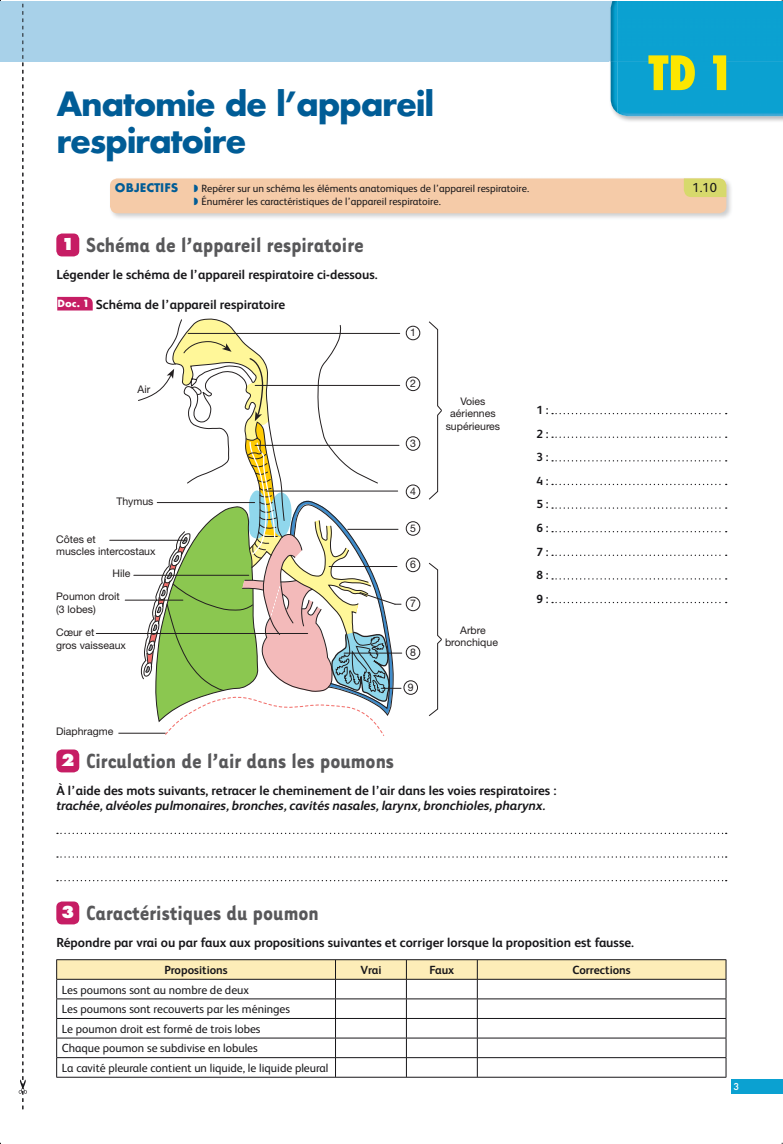
<style>
.page{position:relative;width:783px;height:1144px;background:#fff}
.page>*{position:absolute;margin:0;border:0;box-sizing:border-box;transform-origin:0 0}
.t1{font:800 condensed 52.05px "Futura T";color:#fce600}
.t2{font:700 36.75px/36.8px "Futura T";letter-spacing:-.035em;color:#005c96}
.t3{font:700 23.55px "Tarzana Narrow";color:#58585a}
.t4{font:700 13.05px "FS Albert";color:#171619}
.t5{font:italic 700 13.05px "FS Albert";color:#171619}
.t6{font:700 13.05px "Futura T";color:#005c96}
.t7{font:13.05px "FS Albert";color:#171619}
.t8{font:11.85px/19.6px "FS Albert";color:#171619}
.t9{font:700 11.85px/23.5px "FS Albert";color:#171619;text-align:justify}
.t10{font:10.5px/12.6px "Helvetica Neue LT Std";color:#231f20}
.t11{font:10.5px "FS Albert";color:#171619}
.t12{font:500 10.5px "Futura T";color:#fff}
.s1{font-family:"Futura T";font-weight:800;font-size:18.15px;color:#fff}
.s2{font-family:"Futura T Bold Ro 1";font-weight:400;font-size:10.95px;color:#fff}
</style>
<div class="page">
<div style="left:731px;top:1079px;width:51px;height:15px;background:#0ba1d1"></div>
<img style="left:110px;top:180px;width:621px;height:38px">
<div style="left:110px;top:178px;width:616px;height:35px;background:#f5cba8;border-radius:7px"></div>
<svg style="left:683px;top:178px;width:43px;height:19px"></svg>
<div style="left:56px;top:234px;width:23px;height:22px;background:#c61d64;border-radius:6px"></div>
<svg style="left:552px;top:413px;width:174px;height:1px"></svg>
<svg style="left:552px;top:437px;width:174px;height:1px"></svg>
<svg style="left:552px;top:460px;width:174px;height:1px"></svg>
<svg style="left:552px;top:484px;width:174px;height:1px"></svg>
<svg style="left:552px;top:507px;width:174px;height:2px"></svg>
<svg style="left:552px;top:531px;width:174px;height:1px"></svg>
<svg style="left:552px;top:555px;width:174px;height:1px"></svg>
<svg style="left:552px;top:578px;width:174px;height:2px"></svg>
<svg style="left:552px;top:602px;width:174px;height:1px"></svg>
<div style="left:56px;top:749px;width:23px;height:23px;background:#c61d64;border-radius:6px"></div>
<svg style="left:57px;top:833px;width:669px;height:1px"></svg>
<svg style="left:57px;top:856px;width:669px;height:2px"></svg>
<svg style="left:57px;top:880px;width:669px;height:1px"></svg>
<div style="left:56px;top:901px;width:23px;height:23px;background:#c61d64;border-radius:6px"></div>
<hr style="left:56px;top:959px;width:670px;height:1px;background:#171619">
<hr style="left:56px;top:1077px;width:670px;height:1px;background:#171619">
<svg style="left:56px;top:960px;width:670px;height:117px"></svg>
<svg style="left:57px;top:297px;width:36px;height:13px"></svg>
<hr style="left:134px;top:575px;width:115px;height:1px;background:#231f20">
<hr style="left:110px;top:540px;width:76px;height:1px;background:#231f20">
<hr style="left:125px;top:600px;width:58px;height:1px;background:#231f20">
<hr style="left:96px;top:633px;width:211px;height:1px;background:#231f20">
<hr style="left:118px;top:733px;width:47px;height:1px;background:#231f20">
<svg style="left:429px;top:562px;width:13px;height:154px"></svg>
<svg style="left:429px;top:321px;width:13px;height:179px"></svg>
<svg style="left:137px;top:318px;width:264px;height:418px"></svg>
<div style="left:406px;top:326px;width:14px;height:14px;border:1px solid #231f20;border-radius:50%"></div>
<div style="left:406px;top:377px;width:14px;height:14px;border:1px solid #231f20;border-radius:50%"></div>
<div style="left:406px;top:436px;width:14px;height:15px;border:1px solid #231f20;border-radius:50%"></div>
<div style="left:406px;top:485px;width:14px;height:14px;border:1px solid #231f20;border-radius:50%"></div>
<div style="left:406px;top:521px;width:14px;height:15px;border:1px solid #231f20;border-radius:50%"></div>
<div style="left:406px;top:558px;width:14px;height:14px;border:1px solid #231f20;border-radius:50%"></div>
<div style="left:406px;top:597px;width:14px;height:14px;border:1px solid #231f20;border-radius:50%"></div>
<div style="left:406px;top:645px;width:14px;height:15px;border:1px solid #231f20;border-radius:50%"></div>
<div style="left:403px;top:680px;width:14px;height:15px;border:1px solid #231f20;border-radius:50%"></div>
<div style="left:1px;top:1px;width:781px;height:60px;background:#a8d1e9"></div>
<img style="left:610px;top:1px;width:7px;height:112px">
<div style="left:617px;top:1px;width:165px;height:115px;background:#0ba1d1"></div>
<div style="left:648px;top:61px;width:78px;height:29px;background:#0ba1d1"></div>
<svg style="left:19px;top:3px;width:8px;height:1106px"></svg>
<h1 class="t1" style="left:648px;top:42px;width:87px">TD 1</h1>
<h2 class="t2" style="left:56px;top:88px;width:379px">Anatomie de l’appareil respiratoire</h2>
<p class="t6" style="left:115px;top:183px;width:65px">OBJECTIFS</p>
<p class="t11" style="left:201px;top:185px;width:329px">Repérer sur un schéma les éléments anatomiques de l’appareil respiratoire.</p>
<p class="t7" style="left:692px;top:183px;width:26px">1.10</p>
<p class="t11" style="left:201px;top:198px;width:241px">Énumérer les caractéristiques de l’appareil respiratoire.</p>
<h3 class="t3" style="left:61px;top:237px;width:304px"><span class="s1">1</span> Schéma de l’appareil respiratoire</h3>
<p class="t4" style="left:56px;top:269px;width:323px">Légender le schéma de l’appareil respiratoire ci- dessous.</p>
<p class="t4" style="left:58px;top:299px;width:229px"><span class="s2">Doc. 1</span> Schéma de l’appareil respiratoire</p>
<p class="t10" style="left:137px;top:384px;width:14px">Air</p>
<p class="t10" style="left:116px;top:495px;width:39px">Thymus</p>
<p class="t10" style="left:56px;top:534px;width:101px">Côtes et<br>muscles intercostaux</p>
<p class="t10" style="left:112px;top:568px;width:19px">Hile</p>
<p class="t10" style="left:56px;top:591px;width:65px">Poumon droit (3 lobes)</p>
<p class="t10" style="left:56px;top:627px;width:71px">Cœur et<br>gros vaisseaux</p>
<p class="t10" style="left:56px;top:726px;width:59px">Diaphragme</p>
<p class="t10" style="left:410px;top:327px;width:7px">1</p>
<p class="t10" style="left:410px;top:378px;width:7px">2</p>
<p class="t10" style="left:410px;top:438px;width:7px">3</p>
<p class="t10" style="left:410px;top:486px;width:7px">4</p>
<p class="t10" style="left:410px;top:522px;width:7px">5</p>
<p class="t10" style="left:410px;top:559px;width:7px">6</p>
<p class="t10" style="left:410px;top:598px;width:7px">7</p>
<p class="t10" style="left:410px;top:646px;width:7px">8</p>
<p class="t10" style="left:407px;top:682px;width:7px">9</p>
<p class="t10" style="left:445px;top:396px;width:56px;text-align:center">Voies aériennes supérieures</p>
<p class="t10" style="left:445px;top:625px;width:54px;text-align:center">Arbre bronchique</p>
<p class="t9" style="left:536px;top:399px;width:14px">1 :<br>2 :<br>3 :<br>4 :<br>5 :<br>6 :<br>7 :<br>8 :<br>9 :</p>
<h3 class="t3" style="left:61px;top:753px;width:334px"><span class="s1">2</span> Circulation de l’air dans les poumons</h3>
<p class="t4" style="left:56px;top:785px;width:501px">À l’aide des mots suivants, retracer le cheminement de l’air dans les voies respiratoires :</p>
<p class="t5" style="left:56px;top:798px;width:490px">trachée, alvéoles pulmonaires, bronches, cavités nasales, larynx, bronchioles, pharynx.</p>
<h3 class="t3" style="left:61px;top:905px;width:259px"><span class="s1">3</span> Caractéristiques du poumon</h3>
<p class="t4" style="left:56px;top:937px;width:579px">Répondre par vrai ou par faux aux propositions suivantes et corriger lorsque la proposition est fausse.</p>
<p class="t9" style="left:164px;top:959px;width:65px">Propositions</p>
<p class="t9" style="left:360px;top:959px;width:23px">Vrai</p>
<p class="t9" style="left:429px;top:959px;width:26px">Faux</p>
<p class="t9" style="left:572px;top:959px;width:60px">Corrections</p>
<p class="t8" style="left:62px;top:981px;width:268px">Les poumons sont au nombre de deux<br>Les poumons sont recouverts par les méninges<br>Le poumon droit est formé de trois lobes<br>Chaque poumon se subdivise en lobules<br>La cavité pleurale contient un liquide, le liquide pleural</p>
<p class="t12" style="left:733px;top:1082px;width:7px">3</p>
</div>
